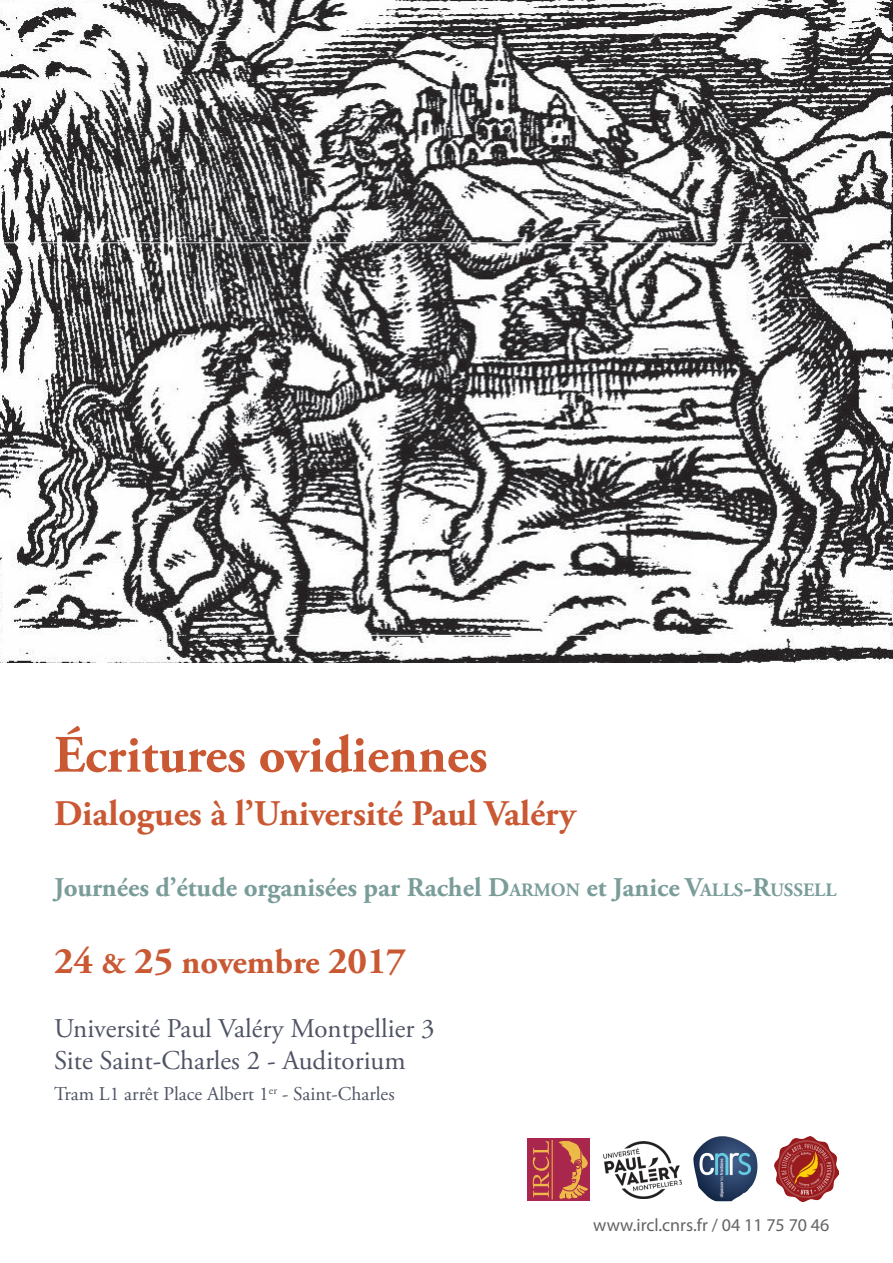
<style>
.page{position:relative;width:893px;height:1263px;background:#fff}
.page>*{position:absolute;margin:0;border:0;box-sizing:border-box;transform-origin:0 0}
.t1{font:700 52.5px "Adobe Garamond Pro";color:#c95833}
.t2{font:700 37.5px "Adobe Garamond Pro";color:#c95833}
.t3{font:700 36px "Adobe Garamond Pro";color:#c95833}
.t4{font:700 27px "Adobe Garamond Pro";color:#7a9d9a}
.t5{font:27px "Adobe Garamond Pro";color:#4e5464}
.t6{font:19.5px "Adobe Garamond Pro";color:#4e5464}
.t7{font:18px "Myriad Pro";color:#656464}
.s1{font-size:18.9px}
.s2{font-size:30px}
.s3{font-size:34.5px}
</style>
<div class="page">
<img style="left:0;top:0;width:893px;height:663px">
<img style="left:693px;top:1136px;width:65px;height:65px">
<svg style="left:528px;top:1139px;width:62px;height:61px"></svg>
<hr style="left:552px;top:1140px;width:1px;height:59px;background:#edb947">
<img style="left:774px;top:1137px;width:65px;height:64px">
<img style="left:603px;top:1142px;width:78px;height:56px">
<p class="t1" style="left:54px;top:724px;width:435px">Écritures ovidiennes</p>
<p class="t3" style="left:54px;top:793px;width:524px">Dialogues à l’Université Paul Valéry</p>
<p class="t4" style="left:54px;top:872px;width:784px">Journées d’étude organisées par Rachel D<span class="s1">ARMON</span> et Janice V<span class="s1">ALLS</span>-R<span class="s1">USSELL</span></p>
<p class="t2" style="left:54px;top:939px;width:354px">24 <span class="s2">&amp;</span> 25 <span class="s3">novembre</span> 2017</p>
<p class="t5" style="left:54px;top:1012px;width:382px">Université Paul Valéry Montpellier 3</p>
<p class="t5" style="left:54px;top:1044px;width:353px">Site Saint-Charles 2 - Auditorium</p>
<p class="t6" style="left:54px;top:1082px;width:342px">Tram L1 arrêt Place Albert 1<sup>er</sup> - Saint-Charles</p>
<p class="t7" style="left:593px;top:1214px;width:238px">www.ircl.cnrs.fr / 04 11 75 70 46</p>
</div>
